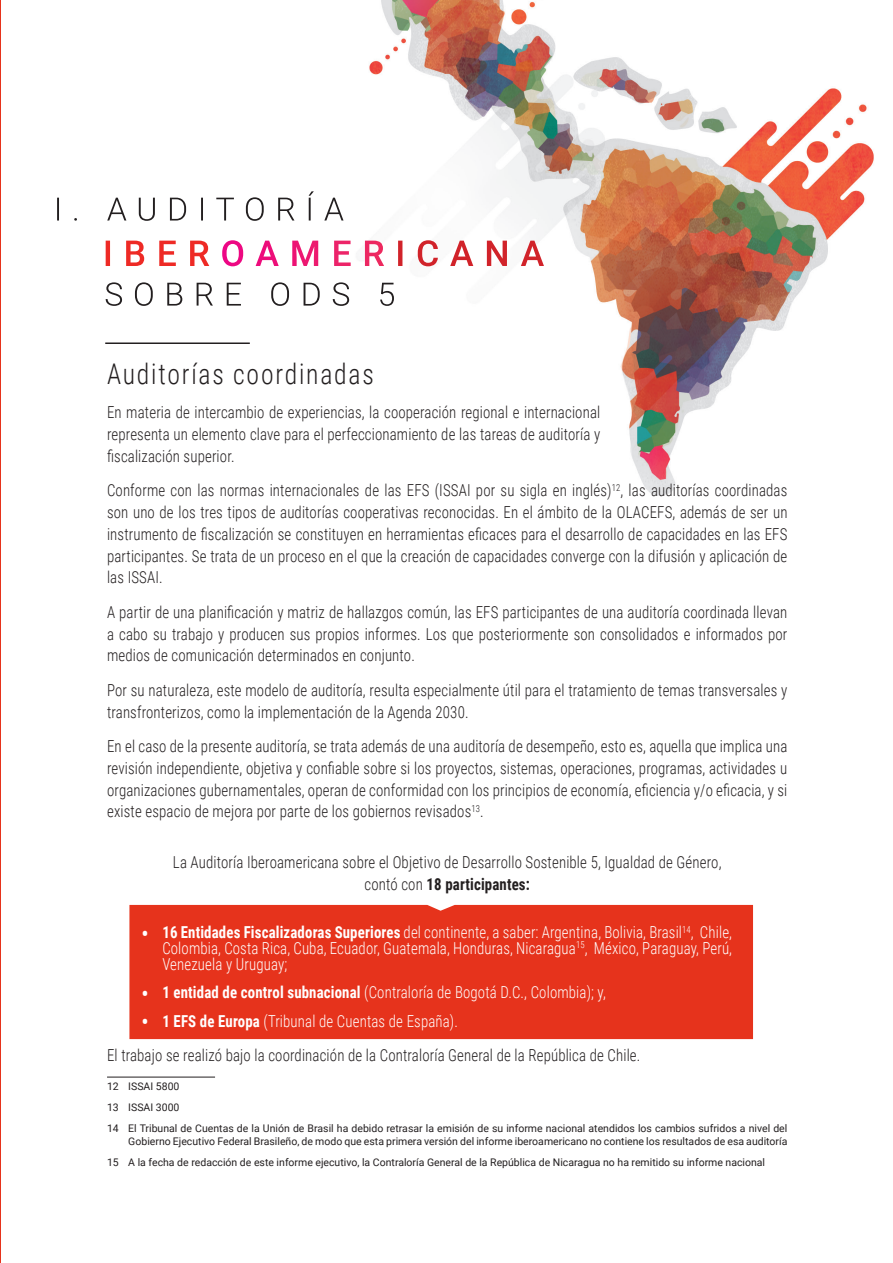
<style>
.page{position:relative;width:893px;height:1263px;background:#fff}
.page>*{position:absolute;margin:0;border:0;box-sizing:border-box;transform-origin:0 0}
._1{font:300 28.5px "Roboto Condensed";letter-spacing:.07em;color:#231f20;scale:.9 1}
.TEXTO{font:300 16.5px/21.8px "Roboto Condensed";letter-spacing:.01em;color:#231f20;text-align:justify;scale:.9 1}
.TEXTO-2{font:300 16.5px/15.8px "Roboto Condensed";letter-spacing:.01em;color:#fff;text-align:justify;scale:.9 1}
.nota{font:10.5px/12.6px "Roboto";color:#231f20;text-align:right}
.s1{font-weight:700}
.s2{font-size:27px}
</style>
<div class="page">
<div style="left:129px;top:905px;width:624px;height:134px;background:#e6331c"></div>
<img style="left:343px;top:0;width:531px;height:496px">
<hr style="left:107px;top:1077px;width:108px;height:1px;background:#231f20">
<svg style="left:106px;top:282px;width:288px;height:24px"></svg>
<svg style="left:57px;top:191px;width:286px;height:30px"></svg>
<hr style="left:105px;top:342px;width:145px;height:2px;background:#231f20">
<svg style="left:398px;top:240px;width:146px;height:26px"></svg>
<svg style="left:106px;top:241px;width:103px;height:25px"></svg>
<svg style="left:222px;top:240px;width:162px;height:26px"></svg>
<hr style="left:0;top:0;width:1px;height:1263px;background:#e6331c">
<p class="_1" style="left:107px;top:354px;width:298px">Auditorías coordinadas</p>
<p class="TEXTO" style="left:107px;top:401px;width:550px">En materia de intercambio de experiencias, la cooperación regional e internacional representa un elemento clave para el perfeccionamiento de las tareas de auditoría y fiscalización superior.</p>
<p class="TEXTO" style="left:107px;top:479px;width:757px">Conforme con las normas internacionales de las EFS (ISSAI por su sigla en inglés)<sup>12</sup>, las auditorías coordinadas son uno de los tres tipos de auditorías cooperativas reconocidas. En el ámbito de la OLACEFS, además de ser un instrumento de fiscalización se constituyen en herramientas eficaces para el desarrollo de capacidades en las EFS participantes. Se trata de un proceso en el que la creación de capacidades converge con la difusión y aplicación de las ISSAI.</p>
<p class="TEXTO" style="left:107px;top:600px;width:757px">A partir de una planificación y matriz de hallazgos común, las EFS participantes de una auditoría coordinada llevan a cabo su trabajo y producen sus propios informes. Los que posteriormente son consolidados e informados por medios de comunicación determinados en conjunto.</p>
<p class="TEXTO" style="left:107px;top:678px;width:757px">Por su naturaleza, este modelo de auditoría, resulta especialmente útil para el tratamiento de temas transversales y transfronterizos, como la implementación de la Agenda 2030.</p>
<p class="TEXTO" style="left:107px;top:735px;width:757px">En el caso de la presente auditoría, se trata además de una auditoría de desempeño, esto es, aquella que implica una revisión independiente, objetiva y confiable sobre si los proyectos, sistemas, operaciones, programas, actividades u organizaciones gubernamentales, operan de conformidad con los principios de economía, eficiencia y/o eficacia, y si existe espacio de mejora por parte de los gobiernos revisados<sup>13</sup>.</p>
<p class="TEXTO" style="left:173px;top:851px;width:611px;text-align:center">La Auditoría Iberoamericana sobre el Objetivo de Desarrollo Sostenible 5, Igualdad de Género, contó con <span class="s1">18 participantes:</span></p>
<p class="TEXTO-2" style="left:162px;top:924px;width:635px;text-indent:-21px"><span class="s2">•</span> <span class="s1">16 Entidades Fiscalizadoras Superiores</span> del continente, a saber: Argentina, Bolivia, Brasil<sup>14</sup>, Chile, Colombia, Costa Rica, Cuba, Ecuador, Guatemala, Honduras, Nicaragua<sup>15</sup>, México, Paraguay, Perú, Venezuela y Uruguay;</p>
<p class="TEXTO-2" style="left:141px;top:984px;width:518px"><span class="s2">•</span> <span class="s1">1 entidad de control subnacional</span> (Contraloría de Bogotá D.C., Colombia); y,</p>
<p class="TEXTO-2" style="left:141px;top:1012px;width:354px"><span class="s2">•</span> <span class="s1">1 EFS de Europa</span> (Tribunal de Cuentas de España).</p>
<p class="TEXTO" style="left:107px;top:1044px;width:594px">El trabajo se realizó bajo la coordinación de la Contraloría General de la República de Chile.</p>
<p class="nota" style="left:107px;top:1079px;width:74px">12 ISSAI 5800</p>
<p class="nota" style="left:107px;top:1100px;width:74px">13 ISSAI 3000</p>
<p class="nota" style="left:107px;top:1121px;width:682px">14 El Tribunal de Cuentas de la Unión de Brasil ha debido retrasar la emisión de su informe nacional atendidos los cambios sufridos a nivel del<br>Gobierno Ejecutivo Federal Brasileño, de modo que esta primera versión del informe iberoamericano no contiene los resultados de esa auditoría</p>
<p class="nota" style="left:107px;top:1155px;width:660px">15 A la fecha de redacción de este informe ejecutivo, la Contraloría General de la República de Nicaragua no ha remitido su informe nacional</p>
</div>
